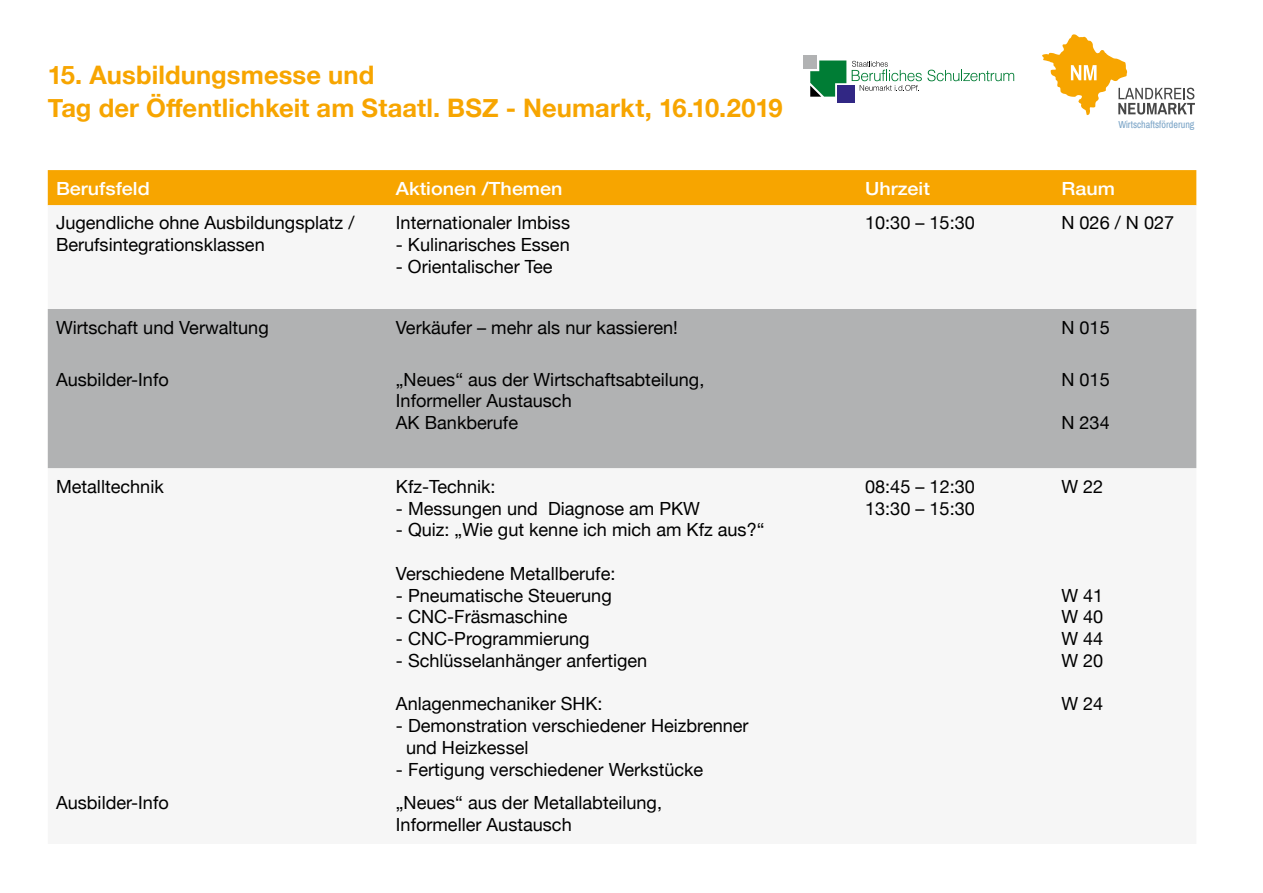
<style>
.page{position:relative;width:1263px;height:893px;background:#fff}
.page>*{position:absolute;margin:0;border:0;box-sizing:border-box;transform-origin:0 0}
.t1{font:700 25.5px/32.4px "Helvetica Neue";letter-spacing:.005em;color:#f7a500}
.t2{font:18.15px/21.8px "Helvetica Neue";color:#000}
.t3{font:500 18.15px "Helvetica Neue";color:#fff;scale:1.09 1}
.t4{font:10.05px "Archivo Narrow";color:#79a3c6}
</style>
<div class="page">
<div style="left:48px;top:170px;width:1148px;height:35px;background:#f7a500"></div>
<div style="left:48px;top:309px;width:1148px;height:159px;background:#b1b2b3"></div>
<svg style="left:1042px;top:34px;width:153px;height:81px"></svg>
<div style="left:803px;top:55px;width:14px;height:14px;background:#b1b2b3"></div>
<div style="left:837px;top:85px;width:18px;height:18px;background:#312784"></div>
<svg style="left:810px;top:61px;width:36px;height:36px"></svg>
<svg style="left:852px;top:61px;width:162px;height:30px"></svg>
<h1 class="t1" style="left:48px;top:60px;width:736px">15. Ausbildungsmesse und<br>Tag der Öffentlichkeit am Staatl. BSZ - Neumarkt, 16.10.2019</h1>
<p class="t4" style="left:1118px;top:118px;width:78px">Wirtschaftsförderung</p>
<p class="t3" style="left:56px;top:174px;width:88px">Berufsfeld</p>
<p class="t3" style="left:396px;top:174px;width:154px">Aktionen /Themen</p>
<p class="t3" style="left:865px;top:174px;width:61px">Uhrzeit</p>
<p class="t3" style="left:1061px;top:174px;width:51px">Raum</p>
<p class="t2" style="left:56px;top:213px;width:300px">Jugendliche ohne Ausbildungsplatz /<br>Berufsintegrationsklassen</p>
<p class="t2" style="left:396px;top:213px;width:176px">Internationaler Imbiss</p>
<p class="t2" style="left:865px;top:213px;width:111px">10:30 – 15:30</p>
<p class="t2" style="left:1061px;top:213px;width:114px">N 026 / N 027</p>
<p class="t2" style="left:396px;top:235px;width:175px">- Kulinarisches Essen</p>
<p class="t2" style="left:396px;top:256px;width:158px">- Orientalischer Tee</p>
<p class="t2" style="left:56px;top:317px;width:214px">Wirtschaft und Verwaltung</p>
<p class="t2" style="left:396px;top:317px;width:283px">Verkäufer – mehr als nur kassieren!</p>
<p class="t2" style="left:1061px;top:317px;width:50px">N 015</p>
<p class="t2" style="left:56px;top:369px;width:114px">Ausbilder-Info</p>
<p class="t2" style="left:396px;top:369px;width:310px">„Neues“ aus der Wirtschaftsabteilung,<br>Informeller Austausch<br>AK Bankberufe</p>
<p class="t2" style="left:1061px;top:369px;width:50px">N 015</p>
<p class="t2" style="left:1061px;top:413px;width:50px">N 234</p>
<p class="t2" style="left:56px;top:477px;width:109px">Metalltechnik</p>
<p class="t2" style="left:396px;top:477px;width:101px">Kfz-Technik:</p>
<p class="t2" style="left:396px;top:498px;width:306px">- Messungen und Diagnose am PKW</p>
<p class="t2" style="left:396px;top:520px;width:370px">- Quiz: „Wie gut kenne ich mich am Kfz aus?“</p>
<p class="t2" style="left:396px;top:564px;width:221px">Verschiedene Metallberufe:</p>
<p class="t2" style="left:396px;top:585px;width:217px">- Pneumatische Steuerung</p>
<p class="t2" style="left:396px;top:607px;width:173px">- CNC-Fräsmaschine</p>
<p class="t2" style="left:396px;top:629px;width:195px">- CNC-Programmierung</p>
<p class="t2" style="left:396px;top:651px;width:253px">- Schlüsselanhänger anfertigen</p>
<p class="t2" style="left:396px;top:694px;width:208px">Anlagenmechaniker SHK:</p>
<p class="t2" style="left:406px;top:716px;width:344px;text-indent:-10px">- Demonstration verschiedener Heizbrenner und Heizkessel</p>
<p class="t2" style="left:396px;top:759px;width:309px">- Fertigung verschiedener Werkstücke</p>
<p class="t2" style="left:56px;top:793px;width:114px">Ausbilder-Info</p>
<p class="t2" style="left:396px;top:793px;width:268px">„Neues“ aus der Metallabteilung,<br>Informeller Austausch</p>
<p class="t2" style="left:865px;top:477px;width:111px">08:45 – 12:30<br>13:30 – 15:30</p>
<p class="t2" style="left:1061px;top:477px;width:43px">W 22</p>
<p class="t2" style="left:1061px;top:585px;width:43px;text-align:justify">W 41<br>W 40<br>W 44<br>W 20</p>
<p class="t2" style="left:1061px;top:694px;width:43px">W 24</p>
</div>
